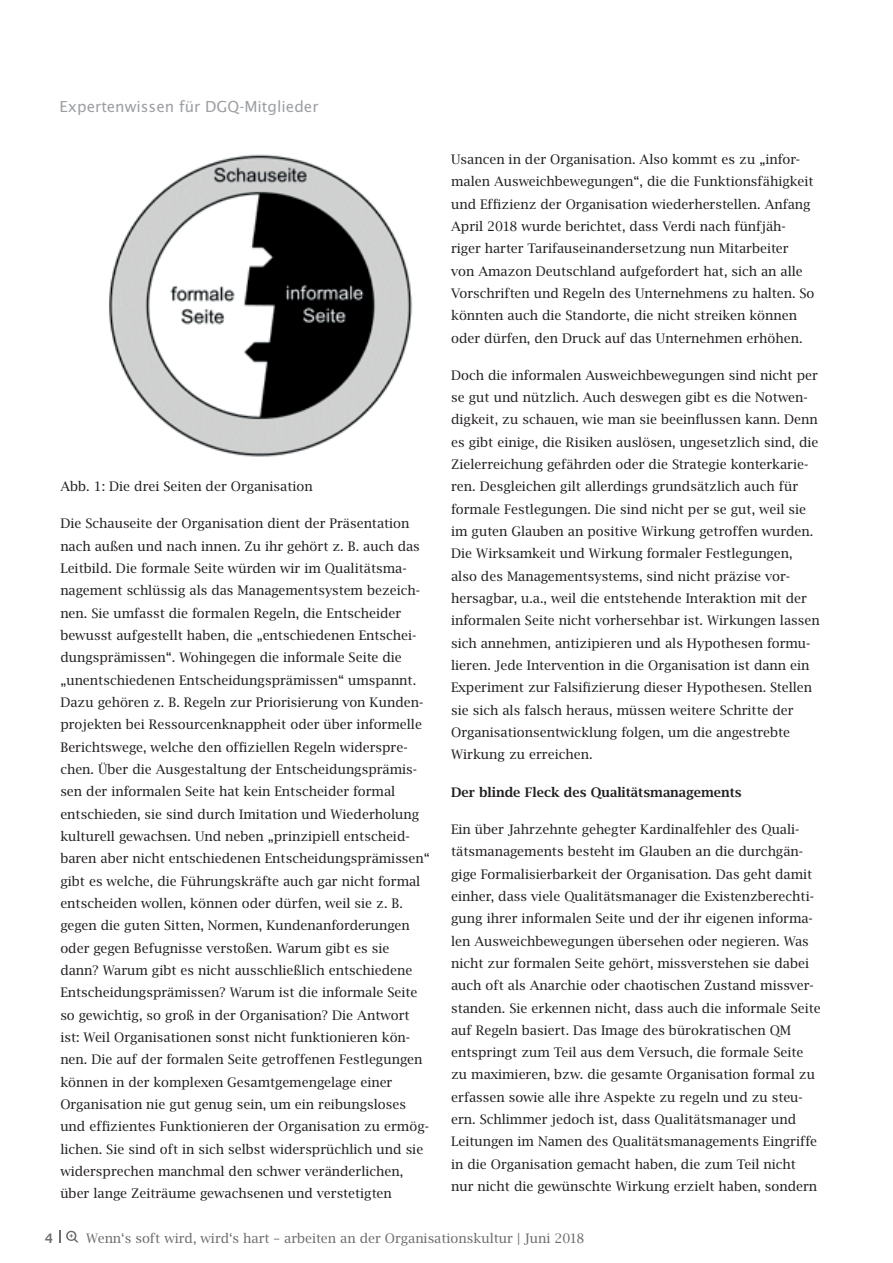
<style>
.page{position:relative;width:893px;height:1263px;background:#fff}
.page>*{position:absolute;margin:0;border:0;box-sizing:border-box;transform-origin:0 0}
.t1{font:16.5px "Lucida Sans EF";color:#9d9fa2}
.t2{font:14.25px/22.4px "Lucida Bright EF";color:#231f20}
.t3{font:14.25px "Lucida Bright EF";color:#6c6d70}
.t4{font:600 14.25px "Lucida Bright EF";color:#231f20}
.t5{font:600 14.25px "Lucida Sans EF";color:#6c6d70}
</style>
<div class="page">
<svg style="left:66px;top:1231px;width:12px;height:11px"></svg>
<svg style="left:59px;top:1230px;width:1px;height:12px"></svg>
<img style="left:109px;top:154px;width:303px;height:303px">
<p class="t1" style="left:60px;top:97px;width:261px">Expertenwissen für DGQ-Mitglieder</p>
<p class="t2" style="left:60px;top:475px;width:254px">Abb. 1: Die drei Seiten der Organisation</p>
<p class="t2" style="left:60px;top:512px;width:371px">Die Schauseite der Organisation dient der Präsentation nach außen und nach innen. Zu ihr gehört z. B. auch das Leitbild. Die formale Seite würden wir im Qualitätsma&shy;nagement schlüssig als das Managementsystem bezeich&shy;nen. Sie umfasst die formalen Regeln, die Entscheider bewusst aufgestellt haben, die „entschiedenen Entschei&shy;dungsprämissen“. Wohingegen die informale Seite die „unentschiedenen Entscheidungsprämissen“ umspannt.<br>Dazu gehören z. B. Regeln zur Priorisierung von Kunden&shy;projekten bei Ressourcenknappheit oder über informelle Berichtswege, welche den offiziellen Regeln widerspre&shy;chen. Über die Ausgestaltung der Entscheidungsprämis&shy;sen der informalen Seite hat kein Entscheider formal entschieden, sie sind durch Imitation und Wiederholung kulturell gewachsen. Und neben „prinzipiell entscheid&shy;baren aber nicht entschiedenen Entscheidungsprämissen“ gibt es welche, die Führungskräfte auch gar nicht formal entscheiden wollen, können oder dürfen, weil sie z. B. gegen die guten Sitten, Normen, Kundenanforderungen oder gegen Befugnisse verstoßen. Warum gibt es sie dann? Warum gibt es nicht ausschließlich entschiedene Entscheidungsprämissen? Warum ist die informale Seite so gewichtig, so groß in der Organisation? Die Antwort ist: Weil Organisationen sonst nicht funktionieren kön&shy;nen. Die auf der formalen Seite getroffenen Festlegungen können in der komplexen Gesamtgemengelage einer Organisation nie gut genug sein, um ein reibungsloses und effizientes Funktionieren der Organisation zu ermög&shy;lichen. Sie sind oft in sich selbst widersprüchlich und sie widersprechen manchmal den schwer veränderlichen, über lange Zeiträume gewachsenen und verstetigten</p>
<p class="t2" style="left:451px;top:148px;width:365px">Usancen in der Organisation. Also kommt es zu „infor&shy;malen Ausweichbewegungen“, die die Funktionsfähigkeit und Effizienz der Organisation wiederherstellen. Anfang April 2018 wurde berichtet, dass Verdi nach fünfjäh&shy;riger harter Tarifauseinandersetzung nun Mitarbeiter von Amazon Deutschland aufgefordert hat, sich an alle Vorschriften und Regeln des Unternehmens zu halten. So könnten auch die Standorte, die nicht streiken können oder dürfen, den Druck auf das Unternehmen erhöhen.</p>
<p class="t2" style="left:451px;top:364px;width:370px">Doch die informalen Ausweichbewegungen sind nicht per se gut und nützlich. Auch deswegen gibt es die Notwen&shy;digkeit, zu schauen, wie man sie beeinflussen kann. Denn es gibt einige, die Risiken auslösen, ungesetzlich sind, die Zielerreichung gefährden oder die Strategie konterkarie&shy;ren. Desgleichen gilt allerdings grundsätzlich auch für formale Festlegungen. Die sind nicht per se gut, weil sie im guten Glauben an positive Wirkung getroffen wurden.<br>Die Wirksamkeit und Wirkung formaler Festlegungen, also des Managementsystems, sind nicht präzise vor&shy;hersagbar, u.a., weil die entstehende Interaktion mit der informalen Seite nicht vorhersehbar ist. Wirkungen lassen sich annehmen, antizipieren und als Hypothesen formu&shy;lieren. Jede Intervention in die Organisation ist dann ein Experiment zur Falsifizierung dieser Hypothesen. Stellen sie sich als falsch heraus, müssen weitere Schritte der Organisationsentwicklung folgen, um die angestrebte Wirkung zu erreichen.</p>
<p class="t4" style="left:451px;top:784px;width:292px">Der blinde Fleck des Qualitätsmanagements</p>
<p class="t2" style="left:451px;top:818px;width:371px">Ein über Jahrzehnte gehegter Kardinalfehler des Quali&shy;tätsmanagements besteht im Glauben an die durchgän&shy;gige Formalisierbarkeit der Organisation. Das geht damit einher, dass viele Qualitätsmanager die Existenzberechti&shy;gung ihrer informalen Seite und der ihr eigenen informa&shy;len Ausweichbewegungen übersehen oder negieren. Was nicht zur formalen Seite gehört, missverstehen sie dabei auch oft als Anarchie oder chaotischen Zustand missver&shy;standen. Sie erkennen nicht, dass auch die informale Seite auf Regeln basiert. Das Image des bürokratischen QM entspringt zum Teil aus dem Versuch, die formale Seite zu maximieren, bzw. die gesamte Organisation formal zu erfassen sowie alle ihre Aspekte zu regeln und zu steu&shy;ern. Schlimmer jedoch ist, dass Qualitätsmanager und Leitungen im Namen des Qualitätsmanagements Eingriffe in die Organisation gemacht haben, die zum Teil nicht nur nicht die gewünschte Wirkung erzielt haben, sondern</p>
<p class="t5" style="left:45px;top:1231px;width:10px">4</p>
<p class="t3" style="left:86px;top:1231px;width:500px">Wenn‘s soft wird, wird‘s hart – arbeiten an der Organisationskultur | Juni 2018</p>
</div>
